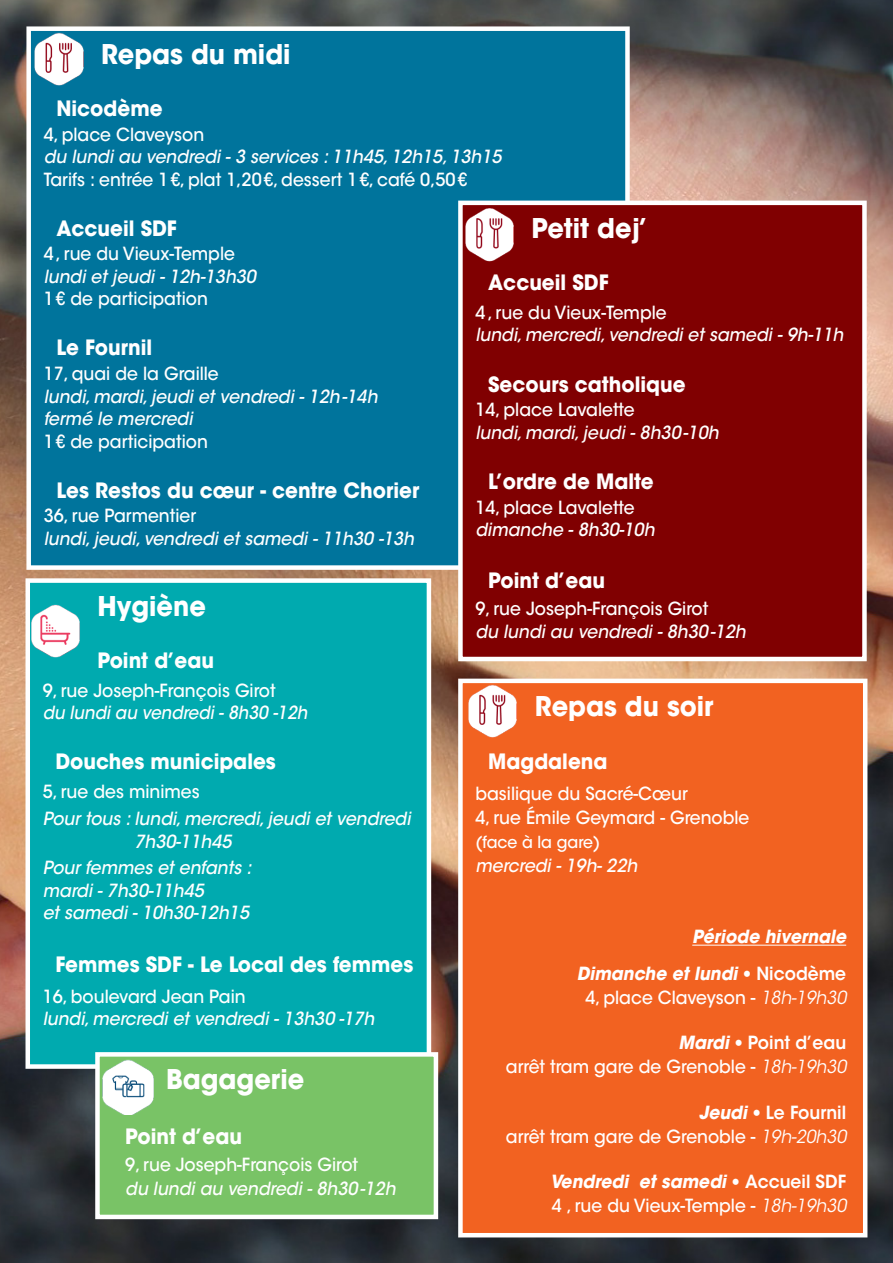
<style>
.page{position:relative;width:893px;height:1263px;background:#fff}
.page>*{position:absolute;margin:0;border:0;box-sizing:border-box;transform-origin:0 0}
.Titre{font:700 27px "ITC Avant Garde Std";color:#fff;scale:.95 1}
.Intertitre{font:700 21px "ITC Avant Garde Std";color:#fff;scale:.95 1}
.TXT{font:500 18px/24px "ITC Avant Garde Std";color:#fff;scale:.95 1}
.horaires{font:italic 500 18px/22.5px "ITC Avant Garde Std";color:#fff;scale:.95 1}
.TXT-2{font:italic 500 18px/22.5px "ITC Avant Garde Std";color:#fff;scale:.95 1}
.TXT-3{font:italic 500 18px/22.5px "ITC Avant Garde Std";color:#fff;scale:.92 1}
.horaires-2{font:500 18px "ITC Avant Garde Std";color:#fff;scale:.95 1}
.Intertitre-2{font:italic 500 18px "ITC Avant Garde Std";color:#fff;scale:.95 1}
.Intertitre-3{font:500 18px "ITC Avant Garde Std";color:#fff;scale:.95 1}
.TXT-4{font:italic 700 18px "ITC Avant Garde Std";color:#fff;scale:.95 1}
.TXT-5{font:500 16.5px "ITC Avant Garde Std";color:#fff;scale:.95 1}
.s1{font-style:normal}
.s2{font-style:italic}
.s3{font-weight:700;font-style:italic}
.s4{font-family:"Quorum Std"}
.s5{font-weight:600}
.s6{font-weight:400;font-style:italic}
</style>
<div class="page">
<img style="left:0;top:0;width:893px;height:1263px">
<div style="left:29px;top:29px;width:598px;height:539px;background:#00749c"></div>
<div style="left:26px;top:26px;width:604px;height:544px;border:4px solid #fff"></div>
<div style="left:28px;top:581px;width:401px;height:485px;background:#00aaaf"></div>
<div style="left:26px;top:578px;width:405px;height:491px;border:4px solid #fff"></div>
<img style="left:26px;top:601px;width:54px;height:60px">
<div style="left:460px;top:681px;width:405px;height:554px;background:#f26221"></div>
<div style="left:458px;top:679px;width:409px;height:558px;border:4px solid #fff"></div>
<hr style="left:692px;top:945px;width:154px;height:1px;background:#fff">
<img style="left:463px;top:681px;width:59px;height:57px">
<div style="left:460px;top:203px;width:404px;height:456px;background:#800001"></div>
<div style="left:458px;top:201px;width:409px;height:460px;border:4px solid #fff"></div>
<img style="left:460px;top:204px;width:59px;height:60px">
<img style="left:30px;top:29px;width:58px;height:60px">
<div style="left:97px;top:1054px;width:339px;height:163px;background:#79c366"></div>
<div style="left:95px;top:1052px;width:343px;height:167px;border:4px solid #fff"></div>
<img style="left:98px;top:1055px;width:55px;height:60px">
<p class="Titre" style="left:101px;top:36px;width:201px">Repas du midi</p>
<p class="Intertitre" style="left:56px;top:95px;width:113px">Nicodème</p>
<p class="TXT-2" style="left:44px;top:123px;width:483px"><span class="s1">4, place Claveyson<br></span>du lundi au vendredi - 3 services : 11h45, 12h15, 13h15</p>
<p class="TXT" style="left:44px;top:167px;width:447px">Tarifs : entrée 1€, plat 1,20€, dessert 1€, café 0,50€</p>
<p class="Intertitre" style="left:56px;top:214px;width:128px">Accueil SDF</p>
<p class="horaires-2" style="left:44px;top:243px;width:203px">4, rue du Vieux-Temple</p>
<p class="horaires" style="left:44px;top:265px;width:225px">lundi et jeudi - 12h-13h30</p>
<p class="horaires" style="left:531px;top:265px;width:74px">12h-14h</p>
<p class="horaires-2" style="left:44px;top:288px;width:174px">1€ de participation</p>
<p class="Intertitre" style="left:56px;top:334px;width:102px">Le Fournil</p>
<p class="TXT" style="left:44px;top:362px;width:186px">17, quai de la Graille</p>
<p class="horaires" style="left:44px;top:385px;width:353px">lundi, mardi, jeudi et vendredi - 12h-14h</p>
<p class="horaires" style="left:44px;top:408px;width:158px">fermé le mercredi</p>
<p class="TXT" style="left:44px;top:429px;width:174px">1€ de participation</p>
<p class="Intertitre" style="left:56px;top:476px;width:384px">Les Restos du cœur - centre Chorier</p>
<p class="TXT" style="left:44px;top:504px;width:162px">36, rue Parmentier</p>
<p class="horaires" style="left:44px;top:527px;width:391px">lundi, jeudi, vendredi et samedi - 11h30 -13h</p>
<p class="Titre" style="left:531px;top:210px;width:124px">Petit dej’</p>
<p class="Intertitre" style="left:488px;top:269px;width:128px">Accueil SDF</p>
<p class="horaires" style="left:475px;top:301px;width:389px"><span class="s1">4, rue du Vieux-Temple<br></span>lundi, mercredi, vendredi et samedi - 9h-11h</p>
<p class="Intertitre" style="left:488px;top:370px;width:209px">Secours catholique</p>
<p class="TXT-2" style="left:475px;top:399px;width:257px"><span class="s1">14, place Lavalette<br></span>lundi, mardi, jeudi - 8h30-10h</p>
<p class="Intertitre" style="left:488px;top:467px;width:176px">L’ordre de Malte</p>
<p class="TXT" style="left:475px;top:496px;width:190px;line-height:22.5px">14, place Lavalette <span class="s2">dimanche - 8h30-10h</span></p>
<p class="Intertitre" style="left:488px;top:567px;width:124px">Point d’eau</p>
<p class="TXT-2" style="left:475px;top:597px;width:286px"><span class="s1">9, rue Joseph-François Girot<br></span>du lundi au vendredi - 8h30-12h</p>
<p class="Titre" style="left:97px;top:588px;width:116px">Hygiène</p>
<p class="Intertitre" style="left:97px;top:646px;width:124px">Point d’eau</p>
<p class="TXT-3" style="left:43px;top:679px;width:289px"><span class="s1">9, rue Joseph-François Girot<br></span>du lundi au vendredi - 8h30 -12h</p>
<p class="Intertitre" style="left:56px;top:748px;width:233px">Douches municipales</p>
<p class="TXT" style="left:43px;top:780px;width:167px">5, rue des minimes</p>
<p class="horaires" style="left:134px;top:807px;width:292px;text-indent:-92px">Pour tous : lundi, mercredi, jeudi et vendredi<br>7h30-11h45</p>
<p class="horaires" style="left:43px;top:857px;width:221px">Pour femmes et enfants : mardi - 7h30-11h45<br>et samedi - 10h30-12h15</p>
<p class="Intertitre" style="left:56px;top:950px;width:378px">Femmes SDF - Le Local des femmes</p>
<p class="TXT" style="left:43px;top:984px;width:215px">16, boulevard Jean Pain</p>
<p class="horaires" style="left:43px;top:1007px;width:351px">lundi, mercredi et vendredi - 13h30 -17h</p>
<p class="Titre" style="left:535px;top:688px;width:190px">Repas du soir</p>
<p class="Intertitre" style="left:488px;top:748px;width:127px">Magdalena</p>
<p class="TXT" style="left:475px;top:781px;width:290px">basilique du Sacré-Cœur<br>4, rue Émile Geymard - Grenoble</p>
<p class="TXT-5" style="left:475px;top:831px;width:133px">(face à la gare)</p>
<p class="horaires" style="left:475px;top:854px;width:172px">mercredi - 19h- 22h</p>
<p class="TXT-4" style="left:692px;top:925px;width:164px">Période hivernale</p>
<p class="TXT" style="left:577px;top:962px;width:285px;text-align:center"><span class="s3">Dimanche et lundi</span> <span class="s4">•</span> <span class="s5">Nicodème<br></span>4, place Claveyson - <span class="s6">18h-19h30</span></p>
<p class="TXT" style="left:506px;top:1031px;width:360px;text-align:right"><span class="s3">Mardi</span> <span class="s4">•</span> <span class="s5">Point d’eau<br></span>arrêt tram gare de Grenoble - <span class="s6">18h-19h30</span></p>
<p class="TXT" style="left:506px;top:1100px;width:360px;text-align:right"><span class="s3">Jeudi</span> <span class="s4">•</span> <span class="s5">Le Fournil<br></span>arrêt tram gare de Grenoble - <span class="s6">19h-20h30</span></p>
<p class="TXT" style="left:550px;top:1169px;width:313px"><span class="s3">Vendredi et samedi</span> <span class="s4">•</span> <span class="s5">Accueil SDF<br></span>4 , rue du Vieux-Temple - <span class="s6">18h-19h30</span></p>
<p class="Titre" style="left:166px;top:1062px;width:147px">Bagagerie</p>
<p class="Intertitre" style="left:125px;top:1122px;width:124px">Point d’eau</p>
<p class="Intertitre-3" style="left:125px;top:1153px;width:247px">9, rue Joseph-François Girot</p>
<p class="Intertitre-2" style="left:125px;top:1177px;width:286px">du lundi au vendredi - 8h30-12h</p>
</div>
